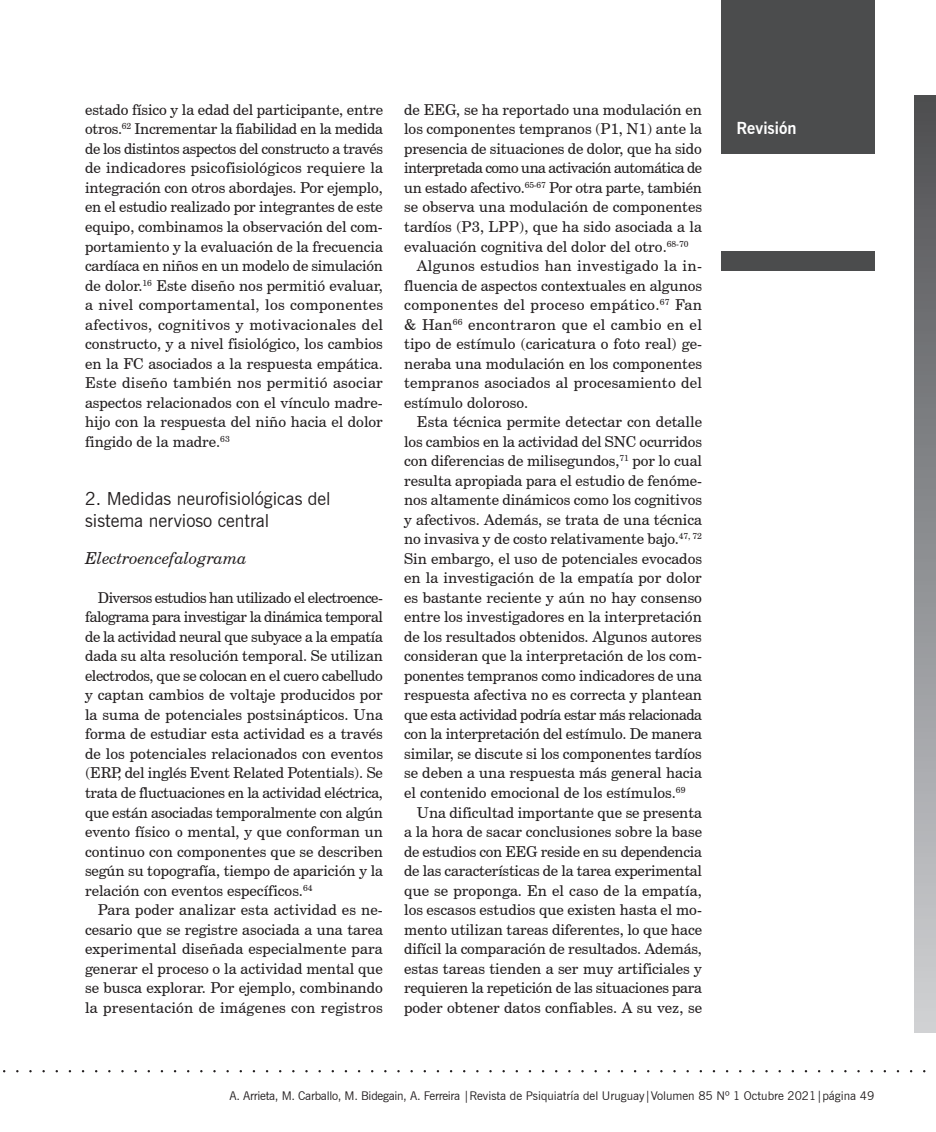
<style>
.page{position:relative;width:936px;height:1132px;background:#fff}
.page>*{position:absolute;margin:0;border:0;box-sizing:border-box;transform-origin:0 0}
._03_tit_txt_corr_med{font:18px/21.6px "News Gothic BT";color:#231f20}
.t1{font:700 16.5px "News Gothic BT";color:#fff}
._03_sub_tit_medio{font:italic 16.5px "Century Schoolbook BT";color:#231f20}
._04_texto_corrido{font:15px/19.5px "Century Schoolbook BT";color:#231f20;text-align:justify}
.t2{font:12px "News Gothic BT";color:#231f20}
</style>
<div class="page">
<div style="left:721px;top:251px;width:153px;height:20px;background:#4b4c4d"></div>
<div style="left:914px;top:95px;width:21px;height:936px;background:linear-gradient(to bottom,#4e4f52,#d0d1d5)"></div>
<div style="left:721px;top:0;width:153px;height:154px;background:#4b4c4d"></div>
<p class="_04_texto_corrido" style="left:85px;top:100px;width:299px">estado físico y la edad del participante, entre otros.<sup>62</sup> Incrementar la fiabilidad en la medida de los distintos aspectos del constructo a través de indicadores psicofisiológicos requiere la integración con otros abordajes. Por ejemplo, en el estudio realizado por integrantes de este equipo, combinamos la observación del com&shy;portamiento y la evaluación de la frecuencia cardíaca en niños en un modelo de simulación de dolor.<sup>16</sup> Este diseño nos permitió evaluar, a nivel comportamental, los componentes afectivos, cognitivos y motivacionales del constructo, y a nivel fisiológico, los cambios en la FC asociados a la respuesta empática.<br>Este diseño también nos permitió asociar aspectos relacionados con el vínculo madre&shy;hijo con la respuesta del niño hacia el dolor fingido de la madre.<sup>63</sup></p>
<p class="_03_tit_txt_corr_med" style="left:85px;top:487px;width:247px">2. Medidas neurofisiológicas del sistema nervioso central</p>
<p class="_03_sub_tit_medio" style="left:85px;top:547px;width:163px">Electroencefalograma</p>
<p class="_04_texto_corrido" style="left:85px;top:587px;width:299px;text-indent:13px">Diversos estudios han utilizado el electroence&shy;falograma para investigar la dinámica temporal de la actividad neural que subyace a la empatía dada su alta resolución temporal. Se utilizan electrodos, que se colocan en el cuero cabelludo y captan cambios de voltaje producidos por la suma de potenciales postsinápticos. Una forma de estudiar esta actividad es a través de los potenciales relacionados con eventos (ERP, del inglés Event Related Potentials). Se trata de fluctuaciones en la actividad eléctrica, que están asociadas temporalmente con algún evento físico o mental, y que conforman un continuo con componentes que se describen según su topografía, tiempo de aparición y la relación con eventos específicos.<sup>64</sup></p>
<p class="_04_texto_corrido" style="left:85px;top:899px;width:299px;text-indent:13px">Para poder analizar esta actividad es ne&shy;cesario que se registre asociada a una tarea experimental diseñada especialmente para generar el proceso o la actividad mental que se busca explorar. Por ejemplo, combinando la presentación de imágenes con registros</p>
<p class="_04_texto_corrido" style="left:404px;top:100px;width:299px">de EEG, se ha reportado una modulación en los componentes tempranos (P1, N1) ante la presencia de situaciones de dolor, que ha sido interpretada como una activación automática de un estado afectivo.<sup>65-67</sup> Por otra parte, también se observa una modulación de componentes tardíos (P3, LPP), que ha sido asociada a la evaluación cognitiva del dolor del otro.<sup>68-70</sup></p>
<p class="_04_texto_corrido" style="left:404px;top:256px;width:299px;text-indent:13px">Algunos estudios han investigado la in&shy;fluencia de aspectos contextuales en algunos componentes del proceso empático.<sup>67</sup> Fan &amp; Han<sup>66</sup> encontraron que el cambio en el tipo de estímulo (caricatura o foto real) ge&shy;neraba una modulación en los componentes tempranos asociados al procesamiento del estímulo doloroso.</p>
<p class="_04_texto_corrido" style="left:404px;top:412px;width:299px;text-indent:13px">Esta técnica permite detectar con detalle los cambios en la actividad del SNC ocurridos con diferencias de milisegundos,<sup>71</sup> por lo cual resulta apropiada para el estudio de fenóme&shy;nos altamente dinámicos como los cognitivos y afectivos. Además, se trata de una técnica no invasiva y de costo relativamente bajo.<sup>47,</sup> <sup>72<br></sup>Sin embargo, el uso de potenciales evocados en la investigación de la empatía por dolor es bastante reciente y aún no hay consenso entre los investigadores en la interpretación de los resultados obtenidos. Algunos autores consideran que la interpretación de los com&shy;ponentes tempranos como indicadores de una respuesta afectiva no es correcta y plantean que esta actividad podría estar más relacionada con la interpretación del estímulo. De manera similar, se discute si los componentes tardíos se deben a una respuesta más general hacia el contenido emocional de los estímulos.<sup>69</sup></p>
<p class="_04_texto_corrido" style="left:404px;top:802px;width:299px;text-indent:13px">Una dificultad importante que se presenta a la hora de sacar conclusiones sobre la base de estudios con EEG reside en su dependencia de las características de la tarea experimental que se proponga. En el caso de la empatía, los escasos estudios que existen hasta el mo&shy;mento utilizan tareas diferentes, lo que hace difícil la comparación de resultados. Además, estas tareas tienden a ser muy artificiales y requieren la repetición de las situaciones para poder obtener datos confiables. A su vez, se</p>
<p class="t1" style="left:736px;top:118px;width:61px">Revisión</p>
<p class="t1" style="left:736px;top:118px;width:111px">Trabajo original</p>
<p class="t2" style="left:229px;top:1087px;width:646px">A. Arrieta, M. Carballo, M. Bidegain, A. Ferreira |Revista de Psiquiatría del Uruguay|Volumen 85 Nº 1 Octubre 2021|página 49</p>
</div>
